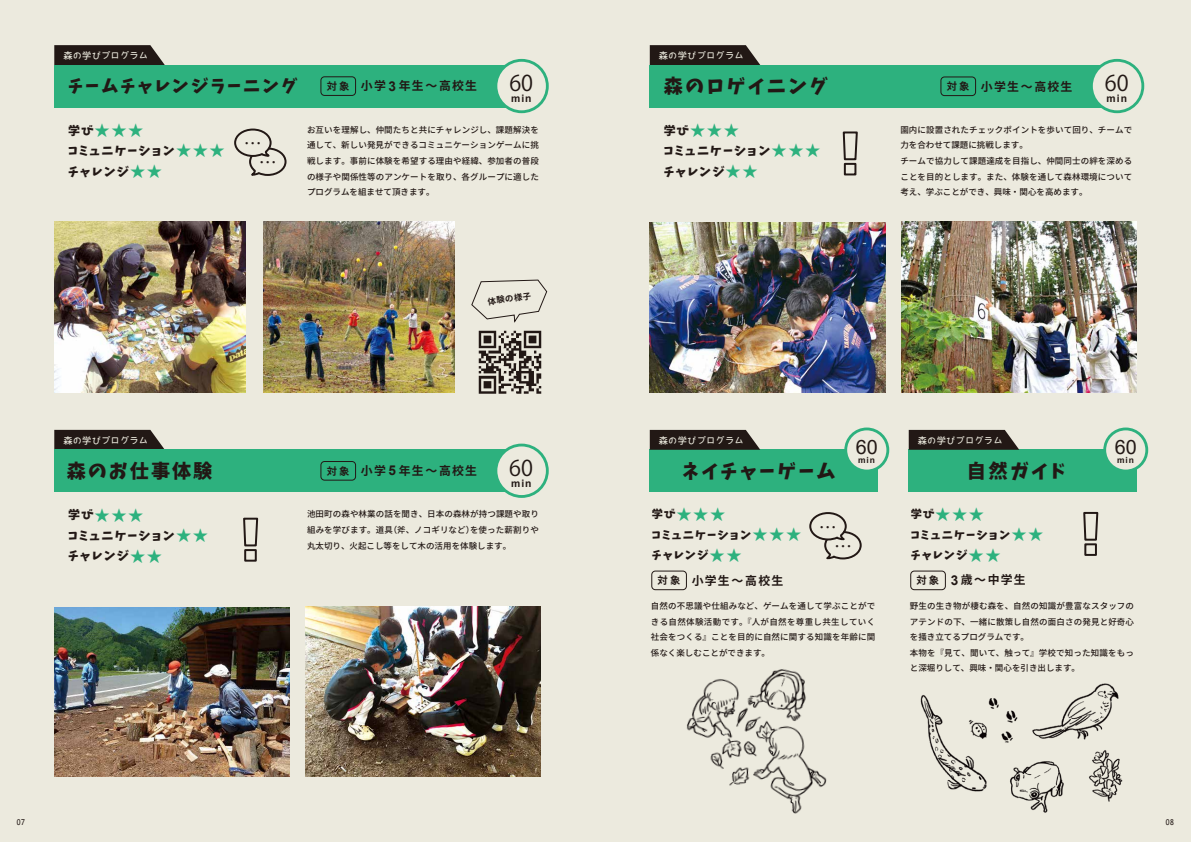
<style>
.page{position:relative;width:1191px;height:842px;background:#eceade}
.page>*{position:absolute;margin:0;border:0;box-sizing:border-box;transform-origin:0 0}
.t1{font:21.6px "Koz Go Pr 6 N";color:#221815}
.t2{font:19.8px "Arial";color:#221815}
.t3{font:19.1px "Keifont";letter-spacing:.12em;color:#221815}
.t4{font:19.1px "Keifont";letter-spacing:.1em;color:#221815}
.t5{font:18px "Koz Go Pr 6 N";color:#221815}
.t6{font:17px "Keifont";letter-spacing:.12em;color:#221815}
.t7{font:15.3px "Keifont";color:#2db17e}
.t8{font:12px/20.5px "Keifont";letter-spacing:.1em;color:#221815}
.t9{font:700 11.9px "Source Han Sans";letter-spacing:.1em;color:#221815}
.t10{font:11.2px/20.5px "Keifont";letter-spacing:.1em;color:#221815}
.t11{font:700 10.4px "Arial";letter-spacing:.1em;color:#221815}
.t12{font:700 9.2px "Bokutachino Gothic 2";letter-spacing:.025em;color:#eceade}
.t13{font:500 8.5px/15.6px "Source Han Sans";letter-spacing:.01em;color:#221815;text-align:justify}
.t14{font:700 8.5px "Arial";letter-spacing:.1em;color:#221815}
.t15{font:700 8.4px "Source Han Sans";color:#221815}
.t16{font:8px "Trebuchet MS";color:#221815;scale:.9 1}
.s1{font-size:10.3px}
.s2{font-family:"Arial";font-size:13.6px}
.s3{font-size:12px;color:#221815}
.s4{font-size:15.3px;color:#2db17e}
.s5{font-size:11.2px;color:#221815}
</style>
<div class="page">
<svg style="left:1083px;top:511px;width:16px;height:30px"></svg>
<div style="left:1084px;top:543px;width:13px;height:13px;border:2px solid #221815"></div>
<svg style="left:842px;top:131px;width:16px;height:30px"></svg>
<div style="left:844px;top:163px;width:12px;height:12px;border:2px solid #221815"></div>
<svg style="left:243px;top:517px;width:16px;height:30px"></svg>
<div style="left:244px;top:549px;width:13px;height:13px;border:2px solid #221815"></div>
<div style="left:54px;top:65px;width:471px;height:42px;background:#2db17e"></div>
<svg style="left:54px;top:45px;width:111px;height:20px"></svg>
<svg style="left:650px;top:45px;width:110px;height:20px"></svg>
<div style="left:650px;top:450px;width:228px;height:42px;background:#2db17e"></div>
<div style="left:845px;top:429px;width:43px;height:42px;background:#eceade;border-radius:50%"></div>
<div style="left:844px;top:427px;width:45px;height:45px;border:3px solid #2db17e;border-radius:50%"></div>
<div style="left:651px;top:571px;width:36px;height:19px;border:1px solid #221815;border-radius:4px"></div>
<svg style="left:650px;top:430px;width:110px;height:20px"></svg>
<div style="left:908px;top:450px;width:229px;height:42px;background:#2db17e"></div>
<div style="left:1104px;top:429px;width:42px;height:42px;background:#eceade;border-radius:50%"></div>
<div style="left:1103px;top:427px;width:45px;height:45px;border:3px solid #2db17e;border-radius:50%"></div>
<div style="left:910px;top:571px;width:36px;height:19px;border:1px solid #221815;border-radius:4px"></div>
<svg style="left:908px;top:430px;width:111px;height:20px"></svg>
<svg style="left:54px;top:430px;width:111px;height:20px"></svg>
<div style="left:320px;top:76px;width:36px;height:20px;border:1px solid #221815;border-radius:4px"></div>
<div style="left:496px;top:60px;width:51px;height:52px;background:#eceade;border-radius:50%"></div>
<div style="left:494px;top:59px;width:55px;height:54px;border:3px solid #2db17e;border-radius:50%"></div>
<img style="left:54px;top:222px;width:191px;height:170px">
<img style="left:264px;top:222px;width:191px;height:170px">
<div style="left:650px;top:65px;width:470px;height:42px;background:#2db17e"></div>
<div style="left:940px;top:76px;width:36px;height:20px;border:1px solid #221815;border-radius:4px"></div>
<div style="left:1091px;top:60px;width:51px;height:52px;background:#eceade;border-radius:50%"></div>
<div style="left:1090px;top:59px;width:54px;height:54px;border:3px solid #2db17e;border-radius:50%"></div>
<img style="left:650px;top:223px;width:235px;height:169px">
<img style="left:901px;top:222px;width:235px;height:170px">
<div style="left:54px;top:450px;width:471px;height:42px;background:#2db17e"></div>
<div style="left:320px;top:461px;width:36px;height:20px;border:1px solid #221815;border-radius:4px"></div>
<div style="left:496px;top:445px;width:51px;height:51px;background:#eceade;border-radius:50%"></div>
<div style="left:494px;top:444px;width:55px;height:54px;border:3px solid #2db17e;border-radius:50%"></div>
<img style="left:54px;top:607px;width:235px;height:170px">
<img style="left:306px;top:606px;width:235px;height:171px">
<img style="left:686px;top:669px;width:141px;height:145px">
<img style="left:920px;top:695px;width:67px;height:97px">
<img style="left:1032px;top:683px;width:87px;height:57px">
<img style="left:978px;top:695px;width:40px;height:55px">
<img style="left:1089px;top:750px;width:34px;height:52px">
<img style="left:1010px;top:761px;width:54px;height:52px">
<img style="left:478px;top:330px;width:64px;height:64px">
<svg style="left:471px;top:279px;width:77px;height:44px"></svg>
<svg style="left:234px;top:128px;width:53px;height:48px"></svg>
<svg style="left:809px;top:512px;width:53px;height:48px"></svg>
<p class="t12" style="left:63px;top:50px;width:86px">森の学びプログラム</p>
<p class="t12" style="left:659px;top:50px;width:86px">森の学びプログラム</p>
<h3 class="t6" style="left:68px;top:73px;width:231px">チームチャレンジラーニング</h3>
<h3 class="t9" style="left:327px;top:79px;width:152px"><span class="s1">対象</span> 小学<span class="s2">3</span>年生～高校生</h3>
<h1 class="t1" style="left:509px;top:71px;width:25px">60</h1>
<p class="t11" style="left:511px;top:91px;width:22px">min</p>
<h3 class="t3" style="left:663px;top:71px;width:165px">森のロゲイニング</h3>
<h3 class="t9" style="left:946px;top:80px;width:127px"><span class="s1">対象</span> 小学生～高校生</h3>
<h1 class="t1" style="left:1104px;top:71px;width:25px">60</h1>
<p class="t11" style="left:1106px;top:91px;width:22px">min</p>
<h3 class="t7" style="left:68px;top:118px;width:77px"><span class="s3">学び</span>★★★</h3>
<h3 class="t8" style="left:68px;top:140px;width:158px">コミュニケーション<span class="s4">★★★</span>チャレンジ<span class="s4">★★</span></h3>
<h3 class="t5" style="left:244px;top:134px;width:19px">…</h3>
<p class="t13" style="left:307px;top:122px;width:233px">お互いを理解し、仲間たちと共にチャレンジし、課題解決を通して、新しい発見ができるコミュニケーションゲームに挑戦します。事前に体験を希望する理由や経緯、参加者の普段の様子や関係性等のアンケートを取り、各グループに適したプログラムを組ませて頂きます。</p>
<h3 class="t7" style="left:663px;top:118px;width:77px"><span class="s3">学び</span>★★★</h3>
<h3 class="t8" style="left:663px;top:140px;width:158px">コミュニケーション<span class="s4">★★★</span>チャレンジ<span class="s4">★★</span></h3>
<p class="t13" style="left:900px;top:122px;width:233px;text-align:left">園内に設置されたチェックポイントを歩いて回り、チームで力を合わせて課題に挑戦します。<br>チームで協力して課題達成を目指し、仲間同士の絆を深めることを目的とします。また、体験を通して森林環境について考え、学ぶことができ、興味・関心を高めます。</p>
<p class="t15" style="left:487px;top:297px;width:45px;rotate:-8deg">体験の様子</p>
<p class="t12" style="left:63px;top:435px;width:86px">森の学びプログラム</p>
<p class="t12" style="left:917px;top:435px;width:86px">森の学びプログラム</p>
<p class="t12" style="left:659px;top:435px;width:86px">森の学びプログラム</p>
<h2 class="t2" style="left:856px;top:434px;width:23px">60</h2>
<h2 class="t2" style="left:1114px;top:434px;width:23px">60</h2>
<h3 class="t4" style="left:67px;top:456px;width:147px">森のお仕事体験</h3>
<h1 class="t1" style="left:509px;top:456px;width:25px">60</h1>
<h3 class="t9" style="left:327px;top:464px;width:152px"><span class="s1">対象</span> 小学<span class="s2">5</span>年生～高校生</h3>
<p class="t11" style="left:511px;top:476px;width:22px">min</p>
<h3 class="t7" style="left:68px;top:503px;width:77px"><span class="s3">学び</span>★★★</h3>
<h3 class="t8" style="left:68px;top:525px;width:141px">コミュニケーション<span class="s4">★★</span>チャレンジ<span class="s4">★★</span></h3>
<p class="t13" style="left:307px;top:507px;width:233px">池田町の森や林業の話を聞き、日本の森林が持つ課題や取り組みを学びます。道具（斧、ノコギリなど）を使った薪割りや丸太切り、火起こし等をして木の活用を体験します。</p>
<p class="t14" style="left:858px;top:454px;width:18px">min</p>
<h3 class="t3" style="left:682px;top:456px;width:155px">ネイチャーゲーム</h3>
<h3 class="t7" style="left:652px;top:502px;width:75px"><span class="s5">学び</span>★★★</h3>
<h3 class="t10" style="left:652px;top:524px;width:151px">コミュニケーション<span class="s4">★★★</span>チャレンジ<span class="s4">★★</span></h3>
<p class="t13" style="left:651px;top:598px;width:226px">自然の不思議や仕組みなど、ゲームを通して学ぶことができる自然体験活動です。『人が自然を尊重し共生していく社会をつくる』ことを目的に自然に関する知識を年齢に関係なく楽しむことができます。</p>
<h3 class="t5" style="left:819px;top:517px;width:19px">…</h3>
<h3 class="t9" style="left:657px;top:574px;width:127px"><span class="s1">対象</span> 小学生～高校生</h3>
<p class="t14" style="left:1117px;top:454px;width:18px">min</p>
<h3 class="t3" style="left:967px;top:456px;width:101px">自然ガイド</h3>
<h3 class="t7" style="left:910px;top:502px;width:75px"><span class="s5">学び</span>★★★</h3>
<h3 class="t10" style="left:910px;top:524px;width:134px">コミュニケーション<span class="s4">★★</span>チャレンジ<span class="s4">★★</span></h3>
<p class="t13" style="left:910px;top:598px;width:226px;text-align:left">野生の生き物が棲む森を、自然の知識が豊富なスタッフのアテンドの下、一緒に散策し自然の面白さの発見と好奇心を掻き立てるプログラムです。<br>本物を『見て、聞いて、触って』学校で知った知識をもっと深堀りして、興味・関心を引き出します。</p>
<h3 class="t9" style="left:916px;top:573px;width:111px"><span class="s1">対象</span> <span class="s2">3</span>歳～中学生</h3>
<p class="t16" style="left:17px;top:817px;width:10px">07</p>
<p class="t16" style="left:1165px;top:817px;width:10px">08</p>
</div>
